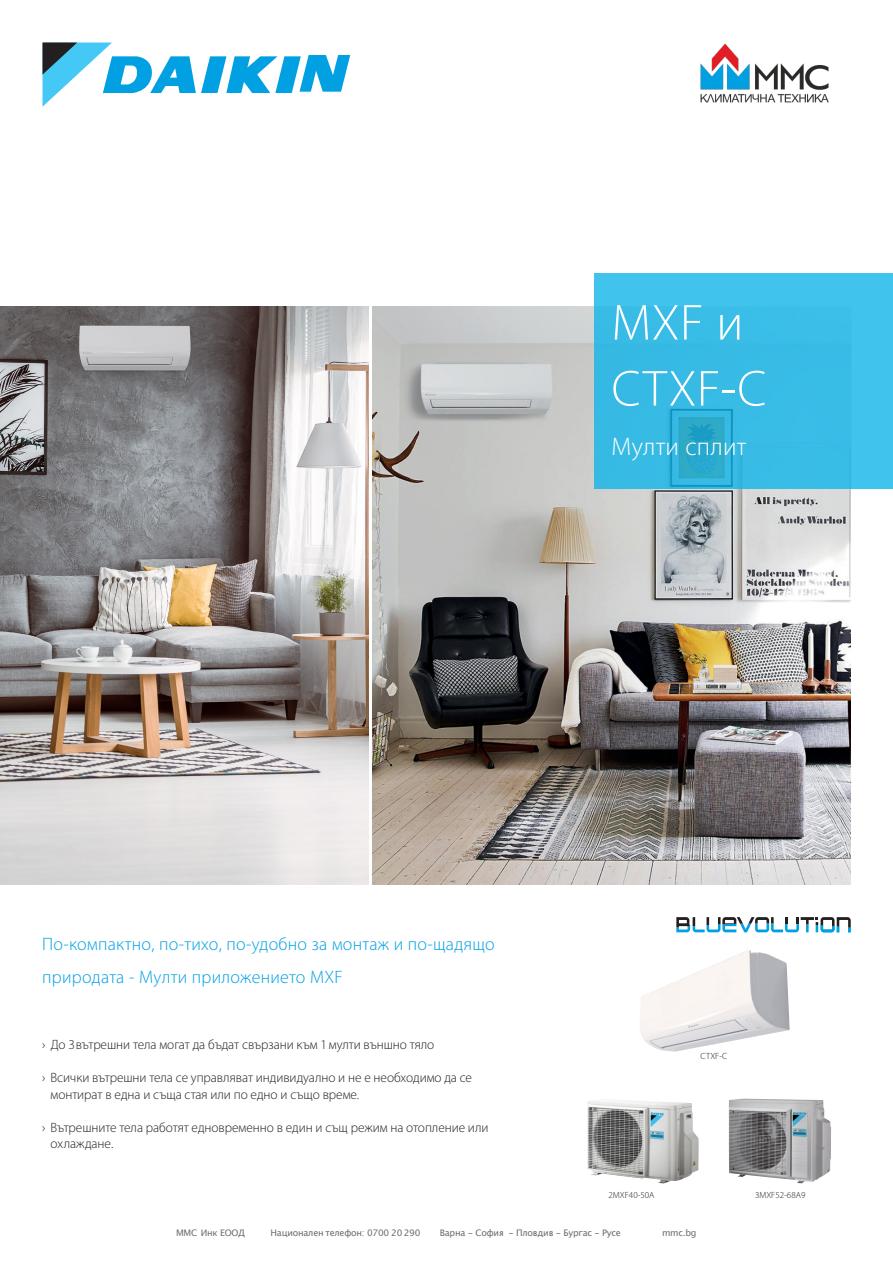
<style>
.page{position:relative;width:893px;height:1263px;background:#fff}
.page>*{position:absolute;margin:0;border:0;box-sizing:border-box;transform-origin:0 0}
.t1{font:300 51px/66px "Myriad Pro";letter-spacing:.01em;color:#fff}
.t2{font:300 25.5px "Myriad Pro";letter-spacing:.01em;color:#fff}
.t3{font:300 18px/33px "Myriad Pro";letter-spacing:.015em;color:#00a0e3}
.t4{font:300 13.5px/16.5px "Myriad Pro";letter-spacing:-.005em;color:#231f20}
.t5{font:9px "Lucida Grande";letter-spacing:-.025em;color:rgb(13 8 7/.6)}
.t6{font:300 9px "Myriad Pro";color:#231f20}
</style>
<div class="page">
<img style="left:0;top:307px;width:369px;height:577px">
<svg style="left:43px;top:43px;width:307px;height:63px"></svg>
<svg style="left:676px;top:917px;width:175px;height:15px"></svg>
<img style="left:729px;top:1099px;width:102px;height:84px">
<img style="left:587px;top:1099px;width:112px;height:84px">
<img style="left:640px;top:950px;width:150px;height:102px">
<img style="left:372px;top:307px;width:478px;height:577px">
<div style="left:594px;top:274px;width:299px;height:214px;background:#38bce6"></div>
<img style="left:700px;top:43px;width:129px;height:60px">
<h1 class="t1" style="left:611px;top:294px;width:156px">MXF и<br>CTXF-C</h1>
<h2 class="t2" style="left:611px;top:436px;width:137px">Мулти сплит</h2>
<h3 class="t3" style="left:42px;top:929px;width:454px">По-компактно, по-тихо, по-удобно за монтаж и по-щадящо природата - Мулти приложението MXF</h3>
<p class="t4" style="left:42px;top:1037px;width:394px">› До 3вътрешни тела могат да бъдат свързани към 1мулти външно тяло</p>
<p class="t4" style="left:51px;top:1070px;width:423px;text-indent:-9px">› Всички вътрешни тела се управляват индивидуално и не е необходимо да се монтират в една и съща стая или по едно и също време.</p>
<p class="t4" style="left:51px;top:1120px;width:439px;text-indent:-9px">› Вътрешните тела работят едновременно в един и същ режим на отопление или охлаждане.</p>
<p class="t6" style="left:700px;top:1052px;width:28px">CTXF-C</p>
<p class="t6" style="left:608px;top:1191px;width:47px">2MXF40-50A</p>
<p class="t6" style="left:755px;top:1191px;width:52px">3MXF52-68A9</p>
<p class="t5" style="left:176px;top:1228px;width:71px">ММС Инк ЕООД</p>
<p class="t5" style="left:271px;top:1228px;width:151px">Национален телефон: 0700 20 290</p>
<p class="t5" style="left:440px;top:1228px;width:183px">Варна - София - Пловдив - Бургас - Русе</p>
<p class="t5" style="left:662px;top:1228px;width:36px">mmc.bg</p>
</div>
